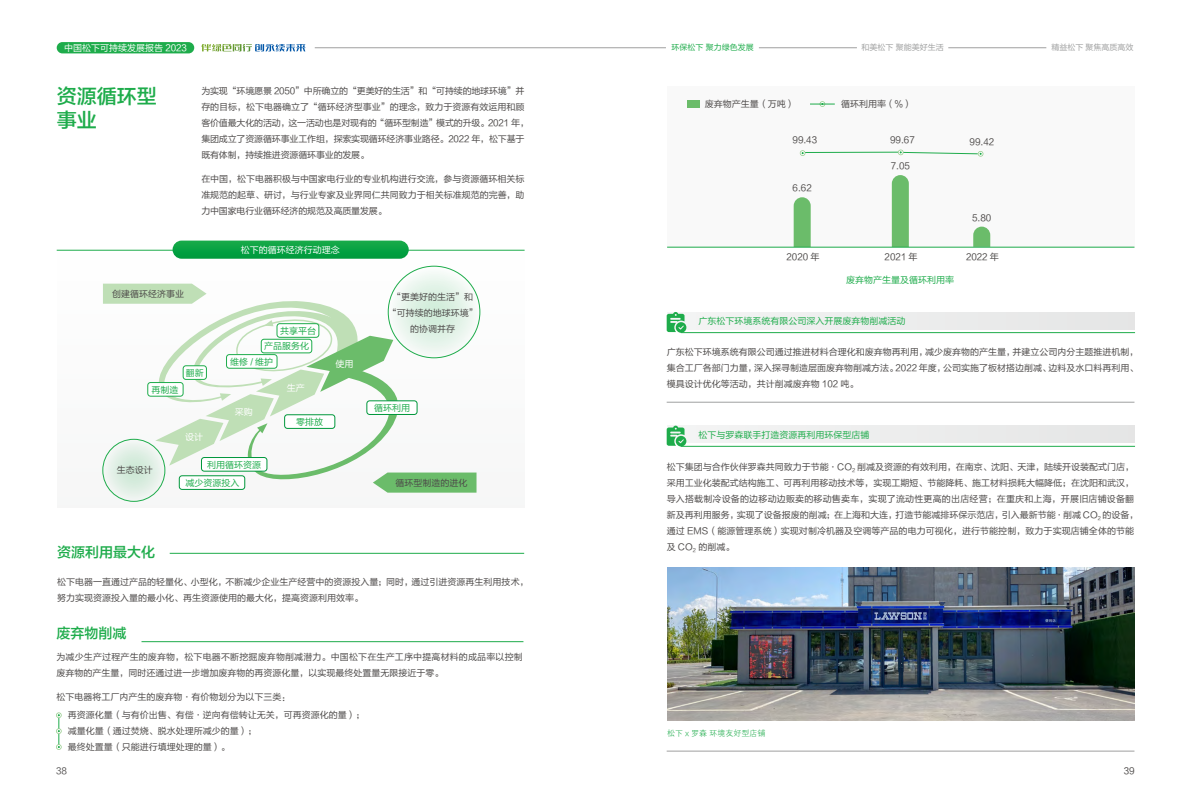
<style>
.page{position:relative;width:1191px;height:808px;background:#fff}
.page>*{position:absolute;margin:0;border:0;box-sizing:border-box;transform-origin:0 0}
.t1{font:20px/24px "FZLTZHJW GB1 0";color:#1eac4b}
.t2{font:14px "FZLTZHJW GB1 0";color:#1eac4b}
.t3{font:9px/16px "FZLTHJW GB1 0";color:#4c4948}
.t4{font:9px/16px "FZLTHJW GB1 0";letter-spacing:-.02em;color:#4c4948}
.t5{font:9px "FZLTHJW GB1 0";color:#1eac4b}
.t6{font:9px "FZLTHJW GB1 0";color:#fff}
.t7{font:9px "FZLTHJW GB1 0";color:#595757}
.t8{font:8px "FZLTHJW GB1 0";color:#9fa0a0}
.t9{font:8px "FZXH1 JW GB1 0";color:#1eac4b}
.t10{font:8px "FZLTHJW GB1 0";color:#1eac4b}
</style>
<div class="page">
<hr style="left:315px;top:48px;width:351px;height:1px;background:#9fa0a0">
<hr style="left:759px;top:48px;width:98px;height:1px;background:#9fa0a0">
<hr style="left:948px;top:48px;width:98px;height:1px;background:#9fa0a0">
<div style="left:57px;top:42px;width:137px;height:11px;background:#1eac4b;border-radius:6px"></div>
<svg style="left:201px;top:44px;width:104px;height:8px"></svg>
<hr style="left:681px;top:332px;width:454px;height:1px;background:#1eac4b">
<div style="left:667px;top:312px;width:467px;height:18px;background:#eceded"></div>
<svg style="left:666px;top:312px;width:20px;height:21px"></svg>
<hr style="left:681px;top:446px;width:454px;height:1px;background:#1eac4b">
<div style="left:667px;top:426px;width:467px;height:17px;background:#eceded"></div>
<svg style="left:666px;top:426px;width:20px;height:20px"></svg>
<hr style="left:666px;top:751px;width:468px;height:1px;background:#9fa0a0">
<hr style="left:666px;top:402px;width:468px;height:1px;background:#9fa0a0">
<img style="left:667px;top:567px;width:467px;height:153px">
<div style="left:667px;top:86px;width:467px;height:161px;background:#f9f9f9"></div>
<svg style="left:793px;top:197px;width:17px;height:50px"></svg>
<svg style="left:891px;top:175px;width:18px;height:72px"></svg>
<svg style="left:973px;top:227px;width:17px;height:20px"></svg>
<div style="left:687px;top:100px;width:12px;height:8px;background:#6bbc6a"></div>
<hr style="left:667px;top:247px;width:467px;height:1px;background:#1eac4b">
<svg style="left:800px;top:150px;width:183px;height:7px"></svg>
<svg style="left:810px;top:101px;width:25px;height:6px"></svg>
<hr style="left:141px;top:641px;width:382px;height:1px;background:#1eac4b">
<hr style="left:59px;top:715px;width:1px;height:33px;background:#1eac4b">
<svg style="left:56px;top:712px;width:6px;height:6px"></svg>
<svg style="left:56px;top:728px;width:6px;height:6px"></svg>
<svg style="left:56px;top:744px;width:6px;height:6px"></svg>
<hr style="left:170px;top:553px;width:354px;height:1px;background:#1eac4b">
<div style="left:57px;top:253px;width:467px;height:254px;background:#fbfbfb"></div>
<hr style="left:57px;top:250px;width:144px;height:1px;background:#1eac4b">
<hr style="left:380px;top:250px;width:144px;height:1px;background:#1eac4b">
<div style="left:173px;top:241px;width:236px;height:18px;background:linear-gradient(to right,#07a142,#08a143);border-radius:9px"></div>
<svg style="left:102px;top:265px;width:379px;height:237px"></svg>
<div style="left:103px;top:439px;width:62px;height:62px;border:1px solid #1eac4b;border-radius:50%"></div>
<p class="t6" style="left:64px;top:43px;width:124px">中国松下可持续发展报告 2023</p>
<p class="t10" style="left:671px;top:43px;width:84px">环保松下 聚力绿色发展</p>
<p class="t8" style="left:861px;top:43px;width:84px">和美松下 聚能美好生活</p>
<p class="t8" style="left:1051px;top:43px;width:84px">精益松下 聚焦高质高效</p>
<h1 class="t1" style="left:57px;top:85px;width:101px">资源循环型事业</h1>
<p class="t4" style="left:201px;top:83px;width:329px">为实现“环境愿景 2050”中所确立的“更美好的生活”和“可持续的地球环境”并存的目标，松下电器确立了“循环经济型事业”的理念，致力于资源有效运用和顾客价值最大化的活动，这一活动也是对现有的“循环型制造”模式的升级。2021 年，集团成立了资源循环事业工作组，探索实现循环经济事业路径。2022 年，松下基于既有体制，持续推进资源循环事业的发展。</p>
<p class="t3" style="left:201px;top:171px;width:325px;text-align:justify">在中国，松下电器积极与中国家电行业的专业机构进行交流，参与资源循环相关标准规范的起草、研讨，与行业专家及业界同仁共同致力于相关标准规范的完善，助力中国家电行业循环经济的规范及高质量发展。</p>
<p class="t3" style="left:112px;top:286px;width:73px">创建循环经济事业</p>
<p class="t5" style="left:186px;top:368px;width:19px">翻新</p>
<p class="t5" style="left:152px;top:385px;width:28px">再制造</p>
<p class="t6" style="left:185px;top:432px;width:19px">设计</p>
<p class="t6" style="left:241px;top:245px;width:100px">松下的循环经济行动理念</p>
<p class="t5" style="left:280px;top:326px;width:37px">共享平台</p>
<p class="t5" style="left:264px;top:341px;width:46px">产品服务化</p>
<p class="t5" style="left:230px;top:357px;width:45px">维修 / 维护</p>
<p class="t6" style="left:235px;top:407px;width:19px">采购</p>
<p class="t6" style="left:287px;top:382px;width:19px">生产</p>
<p class="t5" style="left:296px;top:417px;width:28px">零排放</p>
<p class="t6" style="left:335px;top:359px;width:19px">使用</p>
<p class="t3" style="left:117px;top:462px;width:37px">生态设计</p>
<p class="t5" style="left:207px;top:460px;width:55px">利用循环资源</p>
<p class="t3" style="left:388px;top:289px;width:91px;text-align:center">“更美好的生活”和“可持续的地球环境”的协调并存</p>
<p class="t5" style="left:374px;top:403px;width:37px">循环利用</p>
<h2 class="t2" style="left:57px;top:544px;width:100px">资源利用最大化</h2>
<p class="t5" style="left:185px;top:478px;width:55px">减少资源投入</p>
<p class="t3" style="left:395px;top:475px;width:73px">循环型制造的进化</p>
<p class="t3" style="left:57px;top:574px;width:473px">松下电器一直通过产品的轻量化、小型化，不断减少企业生产经营中的资源投入量；同时，通过引进资源再生利用技术，努力实现资源投入量的最小化、再生资源使用的最大化，提高资源利用效率。</p>
<h2 class="t2" style="left:56px;top:626px;width:71px">废弃物削减</h2>
<p class="t3" style="left:56px;top:649px;width:468px">为减少生产过程产生的废弃物，松下电器不断挖掘废弃物削减潜力。中国松下在生产工序中提高材料的成品率以控制废弃物的产生量，同时还通过进一步增加废弃物的再资源化量，以实现最终处置量无限接近于零。</p>
<p class="t3" style="left:68px;top:689px;width:299px;line-height:17.5px;text-indent:-11px">松下电器将工厂内产生的废弃物·有价物划分为以下三类：<br>再资源化量（与有价出售、有偿·逆向有偿转让无关，可再资源化的量）；</p>
<p class="t3" style="left:68px;top:723px;width:190px">减量化量（通过焚烧、脱水处理所减少的量）；最终处置量（只能进行填埋处理的量）。</p>
<p class="t3" style="left:705px;top:96px;width:91px">废弃物产生量（万吨）</p>
<p class="t3" style="left:841px;top:96px;width:73px">循环利用率（%）</p>
<p class="t3" style="left:792px;top:132px;width:26px">99.43</p>
<p class="t3" style="left:890px;top:132px;width:26px">99.67</p>
<p class="t3" style="left:969px;top:134px;width:26px">99.42</p>
<p class="t3" style="left:792px;top:180px;width:21px">6.62</p>
<p class="t3" style="left:890px;top:159px;width:21px">7.05</p>
<p class="t3" style="left:786px;top:249px;width:34px">2020 年</p>
<p class="t3" style="left:884px;top:249px;width:34px">2021 年</p>
<p class="t5" style="left:846px;top:275px;width:109px">废弃物产生量及循环利用率</p>
<p class="t3" style="left:972px;top:210px;width:21px">5.80</p>
<p class="t3" style="left:966px;top:249px;width:34px">2022 年</p>
<p class="t5" style="left:698px;top:316px;width:208px">广东松下环境系统有限公司深入开展废弃物削减活动</p>
<p class="t3" style="left:666px;top:344px;width:473px;text-align:justify">广东松下环境系统有限公司通过推进材料合理化和废弃物再利用，减少废弃物的产生量，并建立公司内分主题推进机制，集合工厂各部门力量，深入探寻制造层面废弃物削减方法。2022 年度，公司实施了板材搭边削减、边料及水口料再利用、模具设计优化等活动，共计削减废弃物 102 吨。</p>
<p class="t5" style="left:698px;top:430px;width:172px">松下与罗森联手打造资源再利用环保型店铺</p>
<p class="t3" style="left:666px;top:459px;width:473px">松下集团与合作伙伴罗森共同致力于节能·CO<sub>2</sub> 削减及资源的有效利用，在南京、沈阳、天津，陆续开设装配式门店，采用工业化装配式结构施工、可再利用移动技术等，实现工期短、节能降耗、施工材料损耗大幅降低；在沈阳和武汉，导入搭载制冷设备的边移动边贩卖的移动售卖车，实现了流动性更高的出店经营；在重庆和上海，开展旧店铺设备翻新及再利用服务，实现了设备报废的削减；在上海和大连，打造节能减排环保示范店，引入最新节能·削减 CO<sub>2</sub> 的设备，通过 EMS（能源管理系统）实现对制冷机器及空调等产品的电力可视化，进行节能控制，致力于实现店铺全体的节能及 CO<sub>2</sub> 的削减。</p>
<p class="t9" style="left:667px;top:728px;width:100px">松下 x 罗森 环境友好型店铺</p>
<p class="t7" style="left:56px;top:766px;width:12px">38</p>
<p class="t3" style="left:1123px;top:763px;width:12px">39</p>
</div>
